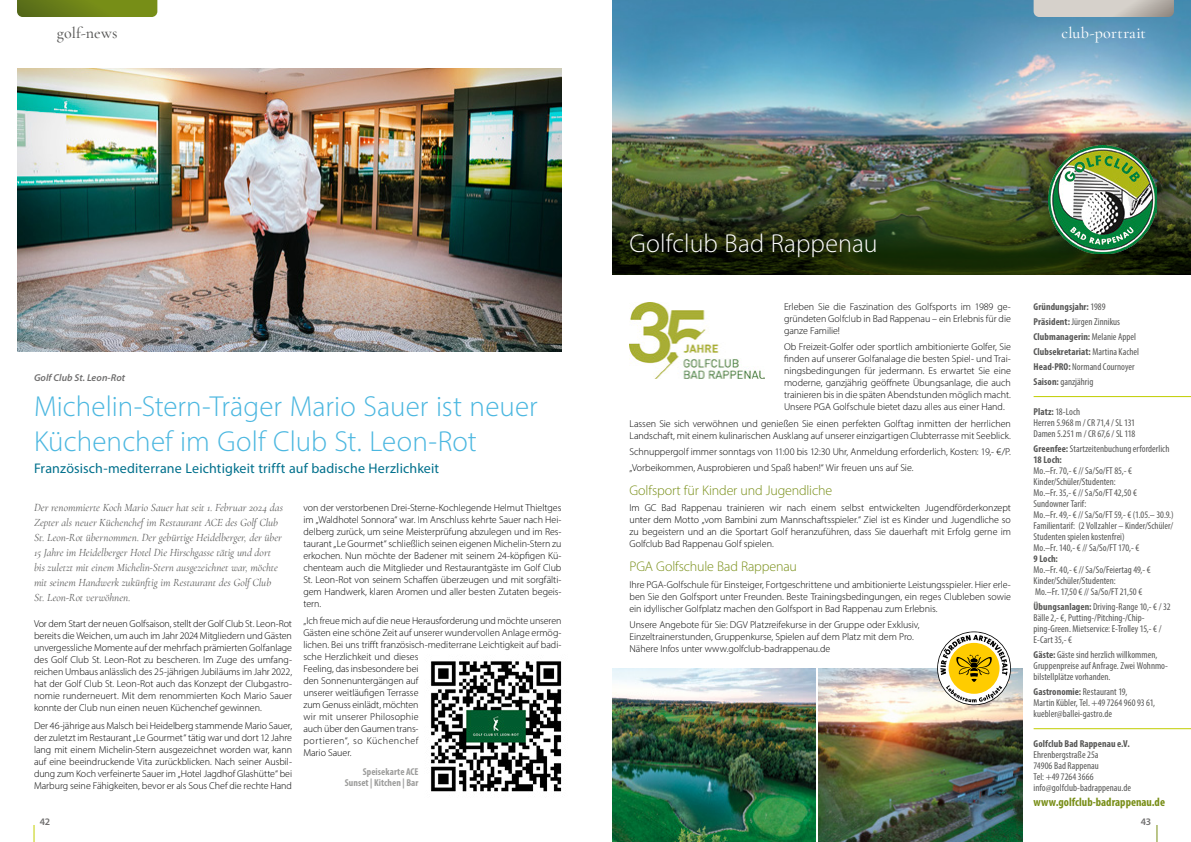
<style>
.page{position:relative;width:1191px;height:842px;background:#fff}
.page>*{position:absolute;margin:0;border:0;box-sizing:border-box;transform-origin:0 0}
.t1{font:300 29px/34.8px "Myriad Pro";letter-spacing:.005em;color:#4bb7e0}
.t2{font:300 26px "Myriad Pro";letter-spacing:.005em;color:#fff}
.t3{font:500 16px "Cormorant Garamond";letter-spacing:.015em;color:#fff}
.t4{font:500 16px "Cormorant Garamond";letter-spacing:.01em;color:#575756}
.t5{font:14px "Myriad Pro";letter-spacing:.01em;color:#00708c}
.t6{font:300 14px "Myriad Pro";letter-spacing:-.01em;color:#788e17}
.t7{font:700 condensed 12px "Myriad Pro";color:#788e17}
.t8{font:italic 11px/15px "Cormorant Garamond";color:#575756}
.t9{font:300 10px/12px "Myriad Pro";letter-spacing:-.005em;color:#000;text-align:justify}
.t10{font:condensed 10px/11px "Myriad Pro";letter-spacing:.005em;color:#575756}
.t11{font:700 condensed 10px/15px "Myriad Pro";letter-spacing:.01em;color:#575756}
.t12{font:700 condensed 10px/11px "Myriad Pro";letter-spacing:.01em;color:#9d9d9c;text-align:right}
.t13{font:italic 600 10px "Myriad Pro";letter-spacing:.005em;color:#706f6f}
.t14{font:600 10px "Myriad Pro";color:#706f6f}
.s1{font-weight:400}
.s2{font-weight:700}
</style>
<div class="page">
<img style="left:17px;top:68px;width:544px;height:283px">
<svg style="left:17px;top:0;width:140px;height:17px;background:#6d8219"></svg>
<img style="left:430px;top:661px;width:132px;height:131px">
<img style="left:612px;top:0;width:579px;height:202px">
<hr style="left:1033px;top:396px;width:158px;height:1px;background:#c1ce00">
<hr style="left:1033px;top:728px;width:158px;height:1px;background:#c1ce00">
<img style="left:819px;top:668px;width:203px;height:174px">
<img style="left:612px;top:668px;width:204px;height:174px">
<svg style="left:1033px;top:0;width:141px;height:17px;background:#c9c4be"></svg>
<svg style="left:612px;top:202px;width:579px;height:73px;background:#263411"></svg>
<div style="left:1020px;top:117px;width:164px;height:164px;background:#000;opacity:.54"></div>
<img style="left:1048px;top:145px;width:109px;height:108px">
<img style="left:629px;top:303px;width:135px;height:76px">
<svg style="left:937px;top:631px;width:74px;height:74px"></svg>
<svg style="left:938px;top:632px;width:72px;height:72px"></svg>
<svg style="left:940px;top:635px;width:67px;height:67px"></svg>
<svg style="left:1156px;top:825px;width:1px;height:17px"></svg>
<svg style="left:34px;top:825px;width:1px;height:17px"></svg>
<h3 class="t4" style="left:57px;top:23px;width:62px">golf-news</h3>
<h3 class="t3" style="left:1061px;top:23px;width:86px">club-portrait</h3>
<p class="t13" style="left:34px;top:371px;width:93px">Golf Club St. Leon-Rot</p>
<h1 class="t1" style="left:34px;top:389px;width:505px">Michelin-Stern-Träger Mario Sauer ist neuer<br>Küchenchef im Golf Club St. Leon-Rot</h1>
<h3 class="t5" style="left:34px;top:460px;width:406px">Französisch-mediterrane Leichtigkeit trifft auf badische Herzlichkeit</h3>
<p class="t8" style="left:34px;top:500px;width:250px">Der renommierte Koch Mario Sauer hat seit 1. Februar 2024 das Zepter als neuer Küchenchef im Restaurant ACE des Golf Club St. Leon-Rot übernommen. Der gebürtige Heidelberger, der über 15 Jahre im Heidelberger Hotel Die Hirschgasse tätig und dort bis zuletzt mit einem Michelin-Stern ausgezeichnet war, möchte mit seinem Handwerk zukünftig im Restaurant des Golf Club St. Leon-Rot verwöhnen.</p>
<p class="t9" style="left:34px;top:617px;width:260px">Vor dem Start der neuen Golfsaison, stellt der Golf Club St. Leon-Rot bereits die Weichen, um auch im Jahr 2024 Mitgliedern und Gästen unvergessliche Momente auf der mehrfach prämierten Golfanlage des Golf Club St. Leon-Rot zu bescheren. Im Zuge des umfang&shy;reichen Umbaus anlässlich des 25-jährigen Jubiläums im Jahr 2022, hat der Golf Club St. Leon-Rot auch das Konzept der Clubgastro&shy;nomie runderneuert. Mit dem renommierten Koch Mario Sauer konnte der Club nun einen neuen Küchenchef gewinnen.</p>
<p class="t9" style="left:34px;top:719px;width:259px">Der 46-jährige aus Malsch bei Heidelberg stammende Mario Sauer, der zuletzt im Restaurant „Le Gourmet“ tätig war und dort 12 Jahre lang mit einem Michelin-Stern ausgezeichnet worden war, kann auf eine beeindruckende Vita zurückblicken. Nach seiner Ausbil&shy;dung zum Koch verfeinerte Sauer im „Hotel Jagdhof Glashütte“ bei Marburg seine Fähigkeiten, bevor er als Sous Chef die rechte Hand</p>
<p class="t9" style="left:303px;top:501px;width:259px">von der verstorbenen Drei-Sterne-Kochlegende Helmut Thieltges im „Waldhotel Sonnora“ war. Im Anschluss kehrte Sauer nach Hei&shy;delberg zurück, um seine Meisterprüfung abzulegen und im Res&shy;taurant „Le Gourmet“ schließlich seinen eigenen Michelin-Stern zu erkochen. Nun möchte der Badener mit seinem 24-köpfigen Kü&shy;chenteam auch die Mitglieder und Restaurantgäste im Golf Club St. Leon-Rot von seinem Schaffen überzeugen und mit sorgfälti&shy;gem Handwerk, klaren Aromen und aller besten Zutaten begeis&shy;tern.</p>
<p class="t9" style="left:303px;top:615px;width:259px;text-align:left">„Ich freue mich auf die neue Herausforderung und möchte unseren Gästen eine schöne Zeit auf unserer wundervollen Anlage ermög&shy;lichen. Bei uns trifft französisch-mediterrane Leichtigkeit auf badi&shy;sche Herzlichkeit und dieses<br>Feeling, das insbesondere bei<br>den Sonnenuntergängen auf<br>unserer weitläufigen Terrasse<br>zum Genuss einlädt, möchten<br>wir mit unserer Philosophie<br>auch über den Gaumen trans-<br>portieren“, so Küchenchef<br>Mario Sauer.</p>
<p class="t12" style="left:345px;top:766px;width:75px">Speisekarte ACE<br>Sunset | Kitchen | Bar</p>
<h2 class="t2" style="left:629px;top:227px;width:250px">Golfclub Bad Rappenau</h2>
<p class="t9" style="left:784px;top:301px;width:228px">Erleben Sie die Faszination des Golfsports im 1989 ge&shy;gründeten Golfclub in Bad Rappenau – ein Erlebnis für die ganze Familie!</p>
<p class="t9" style="left:784px;top:341px;width:228px">Ob Freizeit-Golfer oder sportlich ambitionierte Golfer, Sie finden auf unserer Golfanalage die besten Spiel- und Trai&shy;ningsbedingungen für jedermann. Es erwartet Sie eine moderne, ganzjährig geöffnete Übungsanlage, die auch trainieren bis in die späten Abendstunden möglich macht.<br>Unsere PGA Golfschule bietet dazu alles aus einer Hand.</p>
<p class="t9" style="left:629px;top:417px;width:383px">Lassen Sie sich verwöhnen und genießen Sie einen perfekten Golftag inmitten der herrlichen<br>Landschaft, mit einem kulinarischen Ausklang auf unserer einzigartigen Clubterrasse mit Seeblick.</p>
<p class="t9" style="left:629px;top:443px;width:383px;line-height:16.2px">Schnuppergolf immer sonntags von 11:00 bis 12:30 Uhr, Anmeldung erforderlich, Kosten: 19,- €/P. „Vorbeikommen, Ausprobieren und Spaß haben!“ Wir freuen uns auf Sie.</p>
<h3 class="t6" style="left:629px;top:482px;width:204px">Golfsport für Kinder und Jugendliche</h3>
<p class="t9" style="left:629px;top:502px;width:383px">Im GC Bad Rappenau trainieren wir nach einem selbst entwickelten Jugendförderkonzept unter dem Motto „vom Bambini zum Mannschaftsspieler.“ Ziel ist es Kinder und Jugendliche so zu begeistern und an die Sportart Golf heranzuführen, dass Sie dauerhaft mit Erfolg gerne im Golfclub Bad Rappenau Golf spielen.</p>
<h3 class="t6" style="left:629px;top:558px;width:169px">PGA Golfschule Bad Rappenau</h3>
<p class="t9" style="left:629px;top:578px;width:383px">Ihre PGA-Golfschule für Einsteiger, Fortgeschrittene und ambitionierte Leistungsspieler. Hier erle&shy;ben Sie den Golfsport unter Freunden. Beste Trainingsbedingungen, ein reges Clubleben sowie ein idyllischer Golfplatz machen den Golfsport in Bad Rappenau zum Erlebnis.</p>
<p class="t9" style="left:629px;top:618px;width:292px;text-align:left">Unsere Angebote für Sie: DGV Platzreifekurse in der Gruppe oder Exklusiv,<br>Einzeltrainerstunden, Gruppenkurse, Spielen auf dem Platz mit dem Pro.<br>Nähere Infos unter www.golfclub-badrappenau.de</p>
<p class="t11" style="left:1033px;top:299px;width:107px">Gründungsjahr: <span class="s1">1989<br></span>Präsident: <span class="s1">Jürgen Zinnikus<br></span>Clubmanagerin: <span class="s1">Melanie Appel<br></span>Clubsekretariat: <span class="s1">Martina Kachel<br></span>Head-PRO: <span class="s1">Normand Cournoyer<br></span>Saison: <span class="s1">ganzjährig</span></p>
<p class="t10" style="left:1033px;top:406px;width:103px"><span class="s2">Platz:</span> 18-Loch<br>Herren 5.968 m / CR 71,4 / SL 131<br>Damen 5.251 m / CR 67,6 / SL 118</p>
<p class="t10" style="left:1033px;top:443px;width:137px"><span class="s2">Greenfee:</span> Startzeitenbuchung erforderlich<br><span class="s2">18 Loch:</span></p>
<p class="t10" style="left:1033px;top:465px;width:141px">Mo.–Fr. 70,- € // Sa/So/FT 85,- € Kinder/Schüler/Studenten:<br>Mo.–Fr. 35,- € // Sa/So/FT 42,50 € Sundowner Tarif:<br>Mo.–Fr. 49,- € // Sa/So/FT 59,- € (1.05.– 30.9.)<br>Familientarif: (2 Vollzahler – Kinder/Schüler/ Studenten spielen kostenfrei)<br>Mo.–Fr. 140,- € // Sa/So/FT 170,- €</p>
<p class="t11" style="left:1033px;top:551px;width:26px">9 Loch:</p>
<p class="t10" style="left:1033px;top:564px;width:118px">Mo.–Fr. 40,- € // Sa/So/Feiertag 49,- €<br>Kinder/Schüler/Studenten:<br>Mo.–Fr. 17,50 € // Sa/So/FT 21,50 €</p>
<p class="t10" style="left:1033px;top:601px;width:138px"><span class="s2">Übungsanlagen:</span> Driving-Range 10,- € / 32<br>Bälle 2,- €, Putting-/Pitching-/Chip&shy;ping-Green. Mietservice: E-Trolley 15,- € / E-Cart 35,- €</p>
<p class="t10" style="left:1033px;top:649px;width:136px"><span class="s2">Gäste:</span> Gäste sind herzlich willkommen,<br>Gruppenpreise auf Anfrage. Zwei Wohnmo&shy;bilstellplätze vorhanden.</p>
<p class="t10" style="left:1033px;top:686px;width:123px"><span class="s2">Gastronomie:</span> Restaurant 19,<br>Martin Kübler, Tel. +49 7264 960 93 61, kuebler@ballei-gastro.de</p>
<p class="t11" style="left:1033px;top:736px;width:98px">Golfclub Bad Rappenau e.V.</p>
<p class="t10" style="left:1033px;top:749px;width:99px">Ehrenbergstraße 25a<br>74906 Bad Rappenau<br>Tel: +49 7264 3666 info@golfclub-badrappenau.de</p>
<p class="t7" style="left:1033px;top:795px;width:133px">www.golfclub-badrappenau.de</p>
<p class="t14" style="left:40px;top:815px;width:12px">42</p>
<p class="t14" style="left:1140px;top:815px;width:12px">43</p>
</div>
